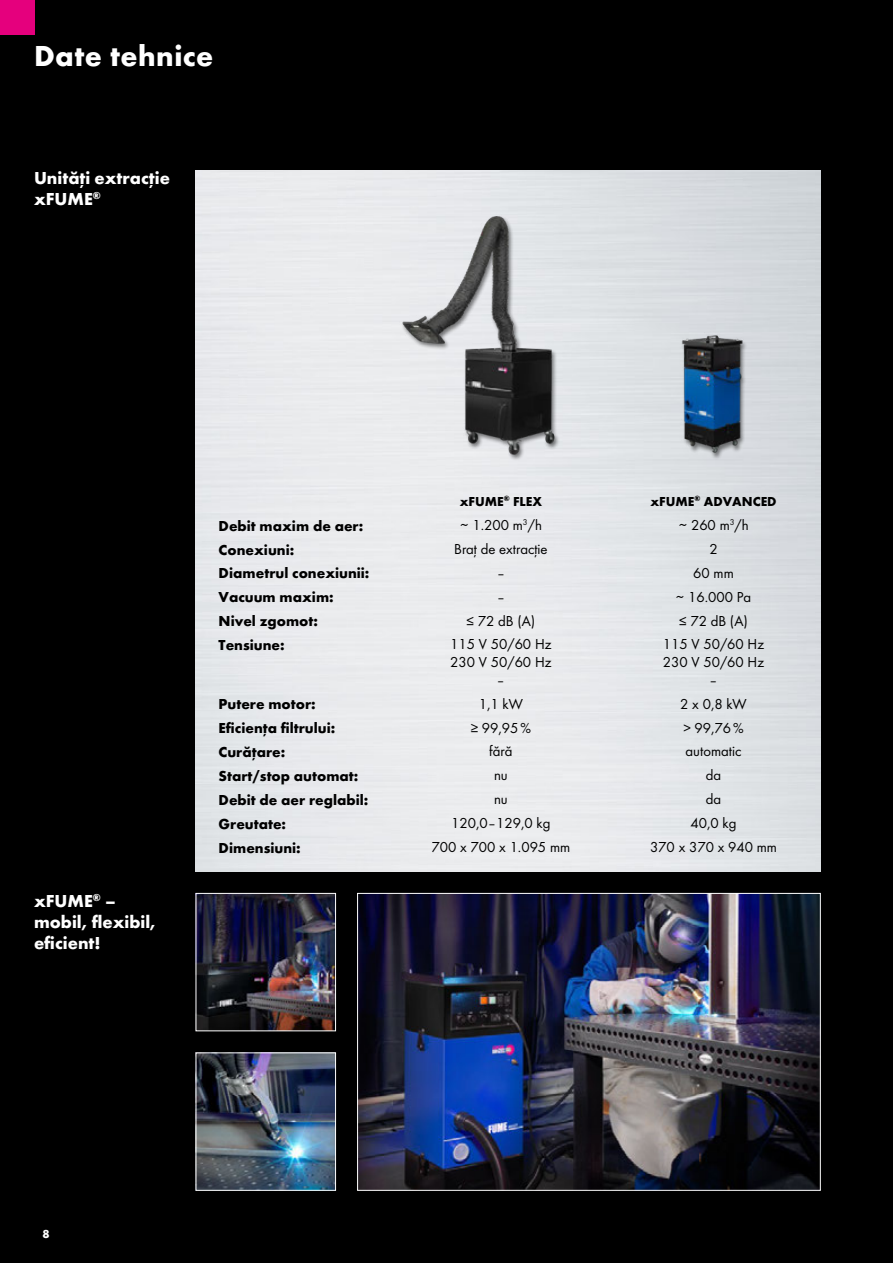
<style>
.page{position:relative;width:893px;height:1263px;background:#000}
.page>*{position:absolute;margin:0;border:0;box-sizing:border-box;transform-origin:0 0}
.t1{font:700 30px "Futura TOT";letter-spacing:.015em;color:#fff}
.t2{font:700 18px/21px "Futura TOT";color:#fff}
.t3{font:15px/18px "Futura TOT Boo";color:#000;text-align:center}
.t4{font:700 15px "Futura TOT";color:#000}
.t5{font:700 13.5px "Futura TOT";color:#000}
.t6{font:700 12px "Futura TOT";color:#fff}
</style>
<div class="page">
<div style="left:0;top:0;width:34px;height:34px;background:#e5007d"></div>
<img style="left:196px;top:170px;width:625px;height:702px">
<img style="left:395px;top:213px;width:170px;height:254px">
<img style="left:635px;top:298px;width:151px;height:167px">
<img style="left:359px;top:895px;width:460px;height:294px">
<div style="left:357px;top:893px;width:464px;height:298px;border:1px solid #fff"></div>
<img style="left:198px;top:895px;width:136px;height:134px">
<div style="left:196px;top:893px;width:140px;height:138px;border:1px solid #fff"></div>
<img style="left:198px;top:1054px;width:136px;height:135px">
<div style="left:196px;top:1052px;width:140px;height:139px;border:1px solid #fff"></div>
<h1 class="t1" style="left:34px;top:38px;width:181px">Date tehnice</h1>
<p class="t2" style="left:34px;top:168px;width:138px">Unităţi extracţie xFUME<sup>®</sup></p>
<p class="t2" style="left:34px;top:890px;width:123px">xFUME<sup>®</sup> – mobil, flexibil, eficient!</p>
<p class="t5" style="left:460px;top:493px;width:84px">xFUME<sup>®</sup> FLEX</p>
<p class="t5" style="left:650px;top:493px;width:128px">xFUME<sup>®</sup> ADVANCED</p>
<p class="t4" style="left:219px;top:516px;width:146px">Debit maxim de aer:</p>
<p class="t3" style="left:460px;top:516px;width:83px">∼ 1.200 m<sup>3</sup>/h</p>
<p class="t3" style="left:679px;top:516px;width:71px">∼ 260 m<sup>3</sup>/h</p>
<p class="t4" style="left:219px;top:540px;width:77px">Conexiuni:</p>
<p class="t3" style="left:454px;top:540px;width:95px">Braţ de extracţie</p>
<p class="t3" style="left:709px;top:540px;width:10px">2</p>
<p class="t4" style="left:219px;top:564px;width:152px">Diametrul conexiunii:</p>
<p class="t3" style="left:497px;top:564px;width:10px">–</p>
<p class="t3" style="left:693px;top:564px;width:42px">60 mm</p>
<p class="t4" style="left:219px;top:588px;width:117px">Vacuum maxim:</p>
<p class="t3" style="left:497px;top:588px;width:10px">–</p>
<p class="t3" style="left:676px;top:588px;width:77px">∼ 16.000 Pa</p>
<p class="t4" style="left:219px;top:612px;width:101px">Nivel zgomot:</p>
<p class="t3" style="left:467px;top:611px;width:70px">≤ 72 dB (A)</p>
<p class="t3" style="left:679px;top:611px;width:70px">≤ 72 dB (A)</p>
<p class="t4" style="left:219px;top:636px;width:68px">Tensiune:</p>
<p class="t3" style="left:450px;top:635px;width:103px">115 V 50/60 Hz<br>230 V 50/60 Hz –</p>
<p class="t3" style="left:663px;top:635px;width:103px">115 V 50/60 Hz<br>230 V 50/60 Hz –</p>
<p class="t4" style="left:219px;top:695px;width:99px">Putere motor:</p>
<p class="t3" style="left:479px;top:695px;width:46px">1,1 kW</p>
<p class="t3" style="left:680px;top:695px;width:68px">2 x 0,8 kW</p>
<p class="t4" style="left:219px;top:719px;width:118px">Eficienţa filtrului:</p>
<p class="t3" style="left:471px;top:718px;width:62px">≥ 99,95%</p>
<p class="t3" style="left:683px;top:718px;width:62px">&gt; 99,76%</p>
<p class="t4" style="left:219px;top:743px;width:68px">Curăţare:</p>
<p class="t3" style="left:489px;top:742px;width:25px">fără</p>
<p class="t3" style="left:686px;top:742px;width:57px">automatic</p>
<p class="t4" style="left:219px;top:767px;width:141px">Start/stop automat:</p>
<p class="t3" style="left:494px;top:766px;width:15px">nu</p>
<p class="t3" style="left:706px;top:766px;width:17px">da</p>
<p class="t4" style="left:219px;top:790px;width:151px">Debit de aer reglabil:</p>
<p class="t3" style="left:494px;top:790px;width:15px">nu</p>
<p class="t3" style="left:706px;top:790px;width:17px">da</p>
<p class="t4" style="left:219px;top:814px;width:69px">Greutate:</p>
<p class="t3" style="left:451px;top:814px;width:101px">120,0–129,0 kg</p>
<p class="t3" style="left:690px;top:814px;width:47px">40,0 kg</p>
<p class="t4" style="left:219px;top:838px;width:84px">Dimensiuni:</p>
<p class="t3" style="left:432px;top:838px;width:140px">700 x 700 x 1.095 mm</p>
<p class="t3" style="left:650px;top:838px;width:128px">370 x 370 x 940 mm</p>
<p class="t6" style="left:43px;top:1227px;width:9px">8</p>
</div>
